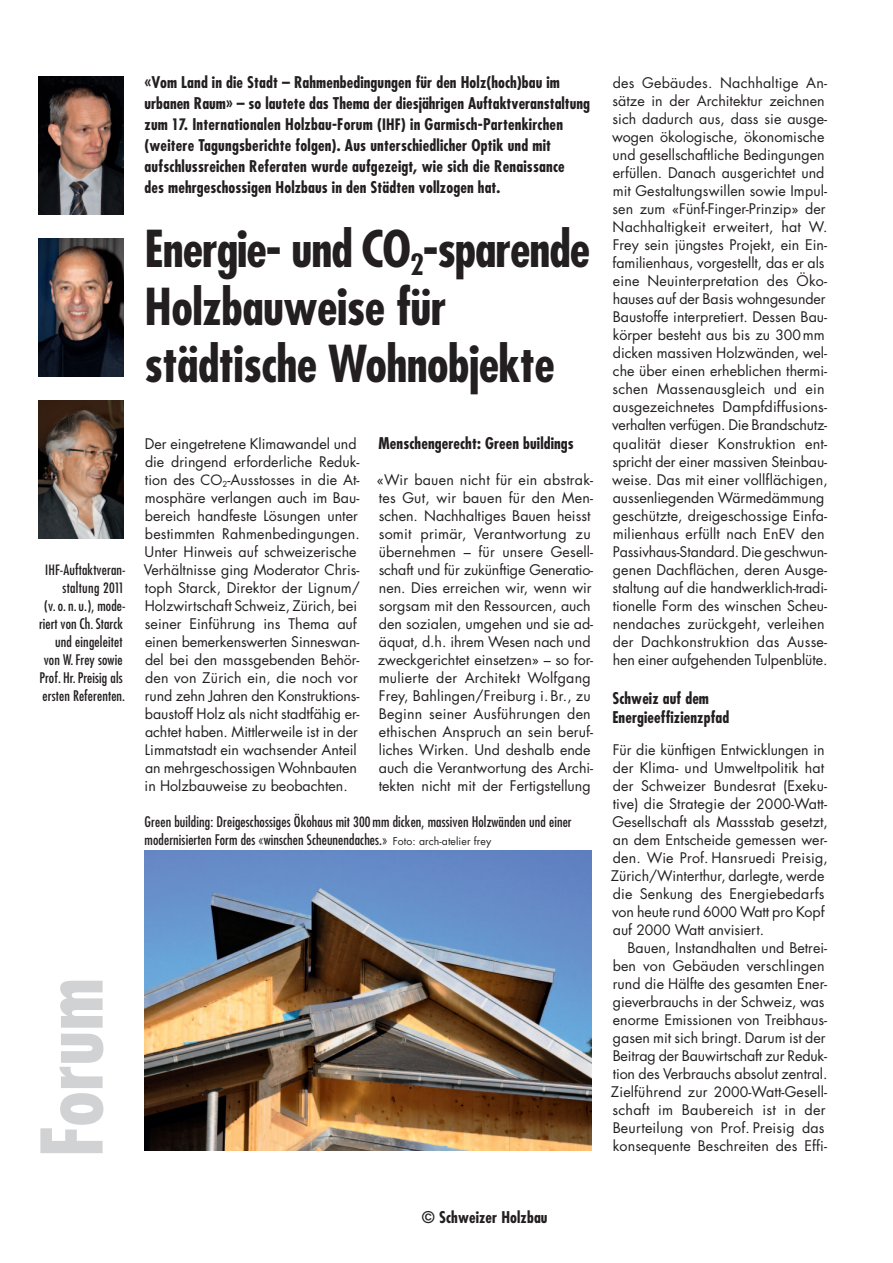
<style>
.page{position:relative;width:893px;height:1263px;background:#fff}
.page>*{position:absolute;margin:0;border:0;box-sizing:border-box;transform-origin:0 0}
.t1{font:700 condensed 82.5px "Futura Std";letter-spacing:-.005em;color:#d1d2d4}
.t2{font:700 condensed 49.5px/57px "Futura Std";letter-spacing:-.01em;color:#231f20}
.t3{font:700 condensed 15.75px/21px "Futura Std";letter-spacing:.01em;color:#231f20}
.t4{font:14.25px/18px "Futura Std";color:#231f20}
.t5{font:condensed 14.25px/18px "Futura Std";letter-spacing:.01em;color:#231f20}
.s1{font-size:13.8px}
.s2{font-size:15.3px}
.s3{font-size:49.2px}
.s4{font-stretch:normal;font-size:10.5px}
</style>
<div class="page">
<img style="left:38px;top:77px;width:85px;height:137px">
<img style="left:38px;top:239px;width:85px;height:137px">
<img style="left:38px;top:401px;width:85px;height:137px">
<img style="left:145px;top:851px;width:446px;height:299px">
<p class="t5" style="left:39px;top:560px;width:88px;text-align:right"><span class="s1">IHF</span>-Auftaktveran&shy;staltung <span class="s1">2011 </span>(v.o.n.u.), mode&shy;riert von Ch. Starck und eingeleitet von W.Frey sowie<br>Prof. Hr.Preisig als ersten Referenten.</p>
<h1 class="t1" style="left:21px;top:1157px;width:181px;rotate:-90deg">Forum</h1>
<p class="t3" style="left:145px;top:72px;width:447px">«Vom Land in die Stadt – Rahmenbedingungen für den Holz(hoch)bau im urbanen Raum» – so lautete das Thema der diesjährigen Auftaktveranstaltung zum <span class="s2">17</span>. Internationalen Holzbau-Forum (<span class="s2">IHF</span>) in Garmisch-Partenkirchen (weitere Tagungsberichte folgen). Aus unterschiedlicher Optik und mit aufschlussreichen Referaten wurde aufgezeigt, wie sich die Renaissance<br>des mehrgeschossigen Holzbaus in den Städten vollzogen hat.</p>
<h2 class="t2" style="left:145px;top:221px;width:447px">Energie- und <span class="s3">CO</span><sub>2</sub>-sparende<br>Holzbauweise für städtische Wohnobjekte</h2>
<p class="t4" style="left:144px;top:434px;width:218px">Der eingetretene Klimawandel und die dringend erforderliche Reduk&shy;tion des <span class="s1">CO</span><sub>2</sub>-Ausstosses in die At&shy;mosphäre verlangen auch im Bau&shy;bereich handfeste Lösungen unter bestimmten Rahmenbedingungen.<br>Unter Hinweis auf schweizerische Verhältnisse ging Moderator Chris&shy;toph Starck, Direktor der Lignum/ Holzwirtschaft Schweiz, Zürich, bei seiner Einführung ins Thema auf einen bemerkenswerten Sinneswan&shy;del bei den massgebenden Behör&shy;den von Zürich ein, die noch vor rund zehn Jahren den Konstruktions&shy;baustoff Holz als nicht stadtfähig er&shy;achtet haben. Mittlerweile ist in der Limmatstadt ein wachsender Anteil an mehrgeschossigen Wohnbauten in Holzbauweise zu beobachten.</p>
<p class="t3" style="left:378px;top:432px;width:197px">Menschengerecht: Green buildings</p>
<p class="t4" style="left:377px;top:470px;width:218px">«Wir bauen nicht für ein abstrak&shy;tes Gut, wir bauen für den Men&shy;schen. Nachhaltiges Bauen heisst somit primär, Verantwortung zu übernehmen – für unsere Gesell&shy;schaft und für zukünftige Generatio&shy;nen. Dies erreichen wir, wenn wir sorgsam mit den Ressourcen, auch den sozialen, umgehen und sie ad&shy;äquat, d.h. ihrem Wesen nach und zweckgerichtet einsetzen» – so for&shy;mulierte der Architekt Wolfgang Frey, Bahlingen/Freiburg i. Br., zu Beginn seiner Ausführungen den ethischen Anspruch an sein beruf&shy;liches Wirken. Und deshalb ende auch die Verantwortung des Archi&shy;tekten nicht mit der Fertigstellung</p>
<p class="t5" style="left:145px;top:812px;width:429px">Green building: Dreigeschossiges Ökohaus mit <span class="s1">300</span>mm dicken, massiven Holzwänden und einer modernisierten Form des «winschen Scheunendaches.» <span class="s4">Foto: arch-atelier frey</span></p>
<p class="t4" style="left:612px;top:74px;width:217px">des Gebäudes. Nachhaltige An&shy;sätze in der Architektur zeichnen sich dadurch aus, dass sie ausge&shy;wogen ökologische, ökonomische und gesellschaftliche Bedingungen erfüllen. Danach ausgerichtet und mit Gestaltungswillen sowie Impul&shy;sen zum «Fünf-Finger-Prinzip» der Nachhaltigkeit erweitert, hat W.<br>Frey sein jüngstes Projekt, ein Ein&shy;familienhaus, vorgestellt, das er als eine Neuinterpretation des Öko&shy;hauses auf der Basis wohngesunder Baustoffe interpretiert. Dessen Bau&shy;körper besteht aus bis zu <span class="s1">300</span>mm dicken massiven Holzwänden, wel&shy;che über einen erheblichen thermi&shy;schen Massenausgleich und ein ausgezeichnetes Dampfdiffusions&shy;verhalten verfügen. Die Brandschutz&shy;qualität dieser Konstruktion ent&shy;spricht der einer massiven Steinbau&shy;weise. Das mit einer vollflächigen, aussenliegenden Wärmedämmung geschützte, dreigeschossige Einfa&shy;milienhaus erfüllt nach En<span class="s1">EV</span> den Passivhaus-Standard. Die geschwun&shy;genen Dachflächen, deren Ausge&shy;staltung auf die handwerklich-tradi&shy;tionelle Form des winschen Scheu&shy;nendaches zurückgeht, verleihen der Dachkonstruktion das Ausse&shy;hen einer aufgehenden Tulpenblüte.</p>
<p class="t3" style="left:612px;top:688px;width:118px;line-height:19.5px">Schweiz auf dem<br>Energieeffizienzpfad</p>
<p class="t4" style="left:611px;top:740px;width:218px">Für die künftigen Entwicklungen in der Klima- und Umweltpolitik hat der Schweizer Bundesrat (Exeku&shy;tive) die Strategie der <span class="s1">2000</span>-Watt-GeselIschaft als Massstab gesetzt, an dem Entscheide gemessen wer&shy;den. Wie Prof. Hansruedi Preisig, Zürich/Winterthur, darlegte, werde die Senkung des Energiebedarfs von heute rund <span class="s1">6000</span> Watt pro Kopf auf <span class="s1">2000</span> Watt anvisiert.</p>
<p class="t4" style="left:611px;top:938px;width:218px;text-indent:17px">Bauen, Instandhalten und Betrei&shy;ben von Gebäuden verschlingen rund die Hälfte des gesamten Ener&shy;gieverbrauchs in der Schweiz, was enorme Emissionen von Treibhaus&shy;gasen mit sich bringt. Darum ist der Beitrag der Bauwirtschaft zur Reduk&shy;tion des Verbrauchs absolut zentral.<br>Zielführend zur <span class="s1">2000</span>-Watt-Gesell&shy;schaft im Baubereich ist in der Beurteilung von Prof. Preisig das konsequente Beschreiten des Effi-</p>
<p class="t3" style="left:422px;top:1206px;width:127px">© Schweizer Holzbau</p>
</div>
